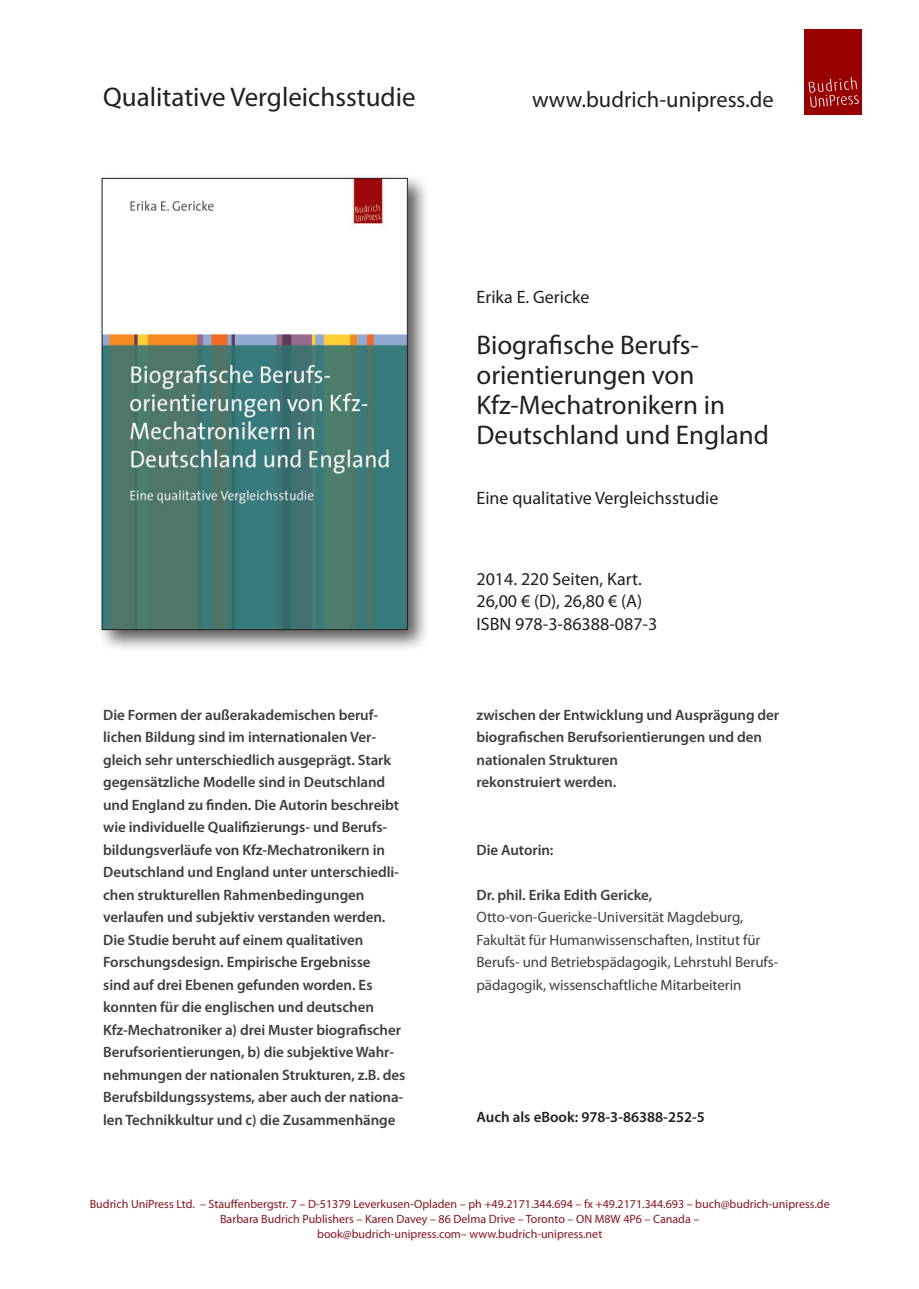
<style>
.page{position:relative;width:919px;height:1289px;background:#fff}
.page>*{position:absolute;margin:0;border:0;box-sizing:border-box;transform-origin:0 0}
.t1{font:27px "Myriad Pro";color:#231f20}
.t2{font:22.5px "Myriad Pro";color:#231f20}
.t3{font:18px "Myriad Pro";color:#231f20}
.t4{font:600 15px/22.5px "Myriad Pro";letter-spacing:-.005em;color:#3e3e3f}
.t5{font:15px/22.5px "Myriad Pro";letter-spacing:-.005em;color:#3e3e3f}
.t6{font:600 15px "Myriad Pro";color:#231f20}
.t7{font:12px "Myriad Pro";color:#851420}
</style>
<div class="page">
<div style="left:97px;top:173px;width:333px;height:480px;background:#231f20;opacity:.75"></div>
<img style="left:104px;top:180px;width:301px;height:447px">
<div style="left:102px;top:178px;width:305px;height:451px;border:1px solid #231f20"></div>
<img style="left:804px;top:29px;width:57px;height:85px">
<p class="t1" style="left:103px;top:80px;width:314px">Qualitative Vergleichsstudie</p>
<p class="t2" style="left:532px;top:85px;width:243px">www.budrich-unipress.de</p>
<p class="t4" style="left:103px;top:703px;width:297px">Die Formen der außerakademischen beruf&shy;lichen Bildung sind im internationalen Ver&shy;gleich sehr unterschiedlich ausgeprägt. Stark gegensätzliche Modelle sind in Deutschland und England zu finden. Die Autorin beschreibt wie individuelle Qualifizierungs- und Berufs&shy;bildungsverläufe von Kfz-Mechatronikern in Deutschland und England unter unterschiedli&shy;chen strukturellen Rahmenbedingungen</p>
<p class="t4" style="left:103px;top:905px;width:284px">verlaufen und subjektiv verstanden werden.<br>Die Studie beruht auf einem qualitativen</p>
<p class="t4" style="left:103px;top:950px;width:304px">Forschungsdesign. Empirische Ergebnisse<br>sind auf drei Ebenen gefunden worden. Es konnten für die englischen und deutschen Kfz-Mechatroniker a) drei Muster biografischer Berufsorientierungen, b) die subjektive Wahr&shy;nehmungen der nationalen Strukturen, z.B. des Berufsbildungssystems, aber auch der nationa&shy;len Technikkultur und c) die Zusammenhänge</p>
<p class="t3" style="left:476px;top:285px;width:115px">Erika E. Gericke</p>
<p class="t1" style="left:476px;top:329px;width:224px">Biografische Berufs-</p>
<p class="t1" style="left:476px;top:359px;width:219px">orientierungen von</p>
<p class="t1" style="left:476px;top:389px;width:250px">Kfz-Mechatronikern in</p>
<p class="t1" style="left:476px;top:419px;width:294px">Deutschland und England</p>
<p class="t3" style="left:476px;top:487px;width:243px">Eine qualitative Vergleichsstudie</p>
<p class="t3" style="left:476px;top:567px;width:167px">2014. 220 Seiten, Kart.</p>
<p class="t3" style="left:476px;top:590px;width:167px">26,00 € (D), 26,80 € (A)</p>
<p class="t3" style="left:476px;top:612px;width:182px">ISBN 978-3-86388-087-3</p>
<p class="t4" style="left:476px;top:703px;width:304px">zwischen der Entwicklung und Ausprägung der biografischen Berufsorientierungen und den nationalen Strukturen</p>
<p class="t4" style="left:476px;top:770px;width:141px">rekonstruiert werden.</p>
<p class="t4" style="left:476px;top:838px;width:78px">Die Autorin:</p>
<p class="t4" style="left:476px;top:883px;width:177px">Dr. phil. Erika Edith Gericke,</p>
<p class="t5" style="left:476px;top:905px;width:268px">Otto-von-Guericke-Universität Magdeburg,</p>
<p class="t5" style="left:476px;top:928px;width:303px">Fakultät für Humanwissenschaften, Institut für<br>Berufs- und Betriebspädagogik, Lehrstuhl Berufs&shy;pädagogik, wissenschaftliche Mitarbeiterin</p>
<p class="t6" style="left:476px;top:1107px;width:230px">Auch als eBook: 978-3-86388-252-5</p>
<p class="t7" style="left:90px;top:1196px;width:741px">Budrich UniPress Ltd. – Stauffenbergstr. 7 – D-51379 Leverkusen-Opladen – ph +49.2171.344.694 – fx +49.2171.344.693 – buch@budrich-unipress.de</p>
<p class="t7" style="left:220px;top:1211px;width:480px">Barbara Budrich Publishers – Karen Davey – 86 Delma Drive – Toronto – ON M8W 4P6 – Canada –</p>
<p class="t7" style="left:317px;top:1226px;width:286px">book@budrich-unipress.com– www.budrich-unipress.net</p>
</div>
